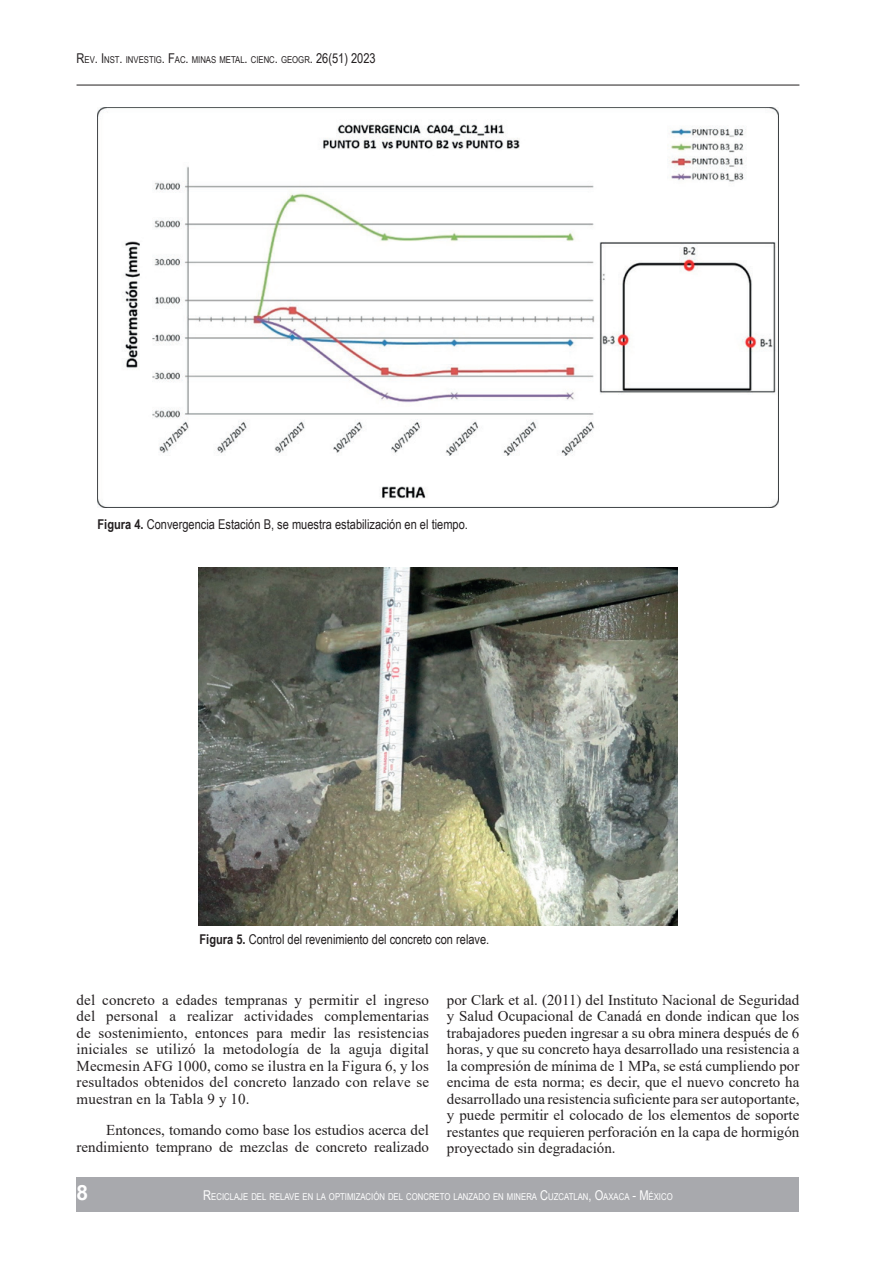
<style>
.page{position:relative;width:893px;height:1263px;background:#fff}
.page>*{position:absolute;margin:0;border:0;box-sizing:border-box;transform-origin:0 0}
.t1{font:700 21px "Arial";color:#fff}
.t2{font:15px/16.5px "Times New Roman";color:#231f20;text-align:justify}
.t3{font:13.5px "Arial Narrow";color:#231f20}
.t4{font:9.45px "Arial Narrow";color:#fff}
.t5{font:9.45px "Arial Narrow";color:#231f20}
.s1{font-size:13.5px}
.s2{font-weight:700}
</style>
<div class="page">
<div style="left:77px;top:1178px;width:722px;height:34px;background:#a8a9ad"></div>
<hr style="left:77px;top:85px;width:722px;height:1px;background:#231f20">
<img style="left:98px;top:107px;width:680px;height:401px">
<img style="left:199px;top:568px;width:478px;height:357px">
<p class="t5" style="left:77px;top:53px;width:301px"><span class="s1">R</span>EV<span class="s1">. I</span> NST<span class="s1">.</span> INVESTIG<span class="s1">. F</span>AC<span class="s1">.</span> MINAS METAL<span class="s1">.</span> CIENC<span class="s1">.</span> GEOGR<span class="s1">. 26(51) 2023</span></p>
<p class="t3" style="left:98px;top:514px;width:372px"><span class="s2">Figura 4.</span> Convergencia Estación B, se muestra estabilización en el tiempo.</p>
<p class="t3" style="left:200px;top:930px;width:291px"><span class="s2">Figura 5.</span> Control del revenimiento del concreto con relave.</p>
<p class="t2" style="left:77px;top:991px;width:354px">del concreto a edades tempranas y permitir el ingreso del personal a realizar actividades complementarias de sostenimiento, entonces para medir las resistencias iniciales se utilizó la metodología de la aguja digital Mecmesin AFG 1000, como se ilustra en la Figura 6, y los resultados obtenidos del concreto lanzado con relave se muestran en la Tabla 9 y 10.</p>
<p class="t2" style="left:77px;top:1121px;width:354px;text-align:right">Entonces, tomando como base los estudios acerca del rendimiento temprano de mezclas de concreto realizado</p>
<p class="t2" style="left:447px;top:991px;width:354px">por Clark et al. (2011) del Instituto Nacional de Seguridad y Salud Ocupacional de Canadá en donde indican que los trabajadores pueden ingresar a su obra minera después de 6 horas, y que su concreto haya desarrollado una resistencia a la compresión de mínima de 1 MPa, se está cumpliendo por encima de esta norma; es decir, que el nuevo concreto ha desarrollado una resistencia suficiente para ser autoportante, y puede permitir el colocado de los elementos de soporte restantes que requieren perforación en la capa de hormigón proyectado sin degradación.</p>
<h1 class="t1" style="left:77px;top:1178px;width:13px">8</h1>
<p class="t4" style="left:203px;top:1189px;width:471px"><span class="s1">R</span>ECICLAJE DEL RELAVE EN LA OPTIMIZACIÓN DEL CONCRETO LANZADO EN MINERA <span class="s1">C</span>UZCATLAN<span class="s1">, O</span>AXACA <span class="s1">- M</span> ÉXICO</p>
</div>
